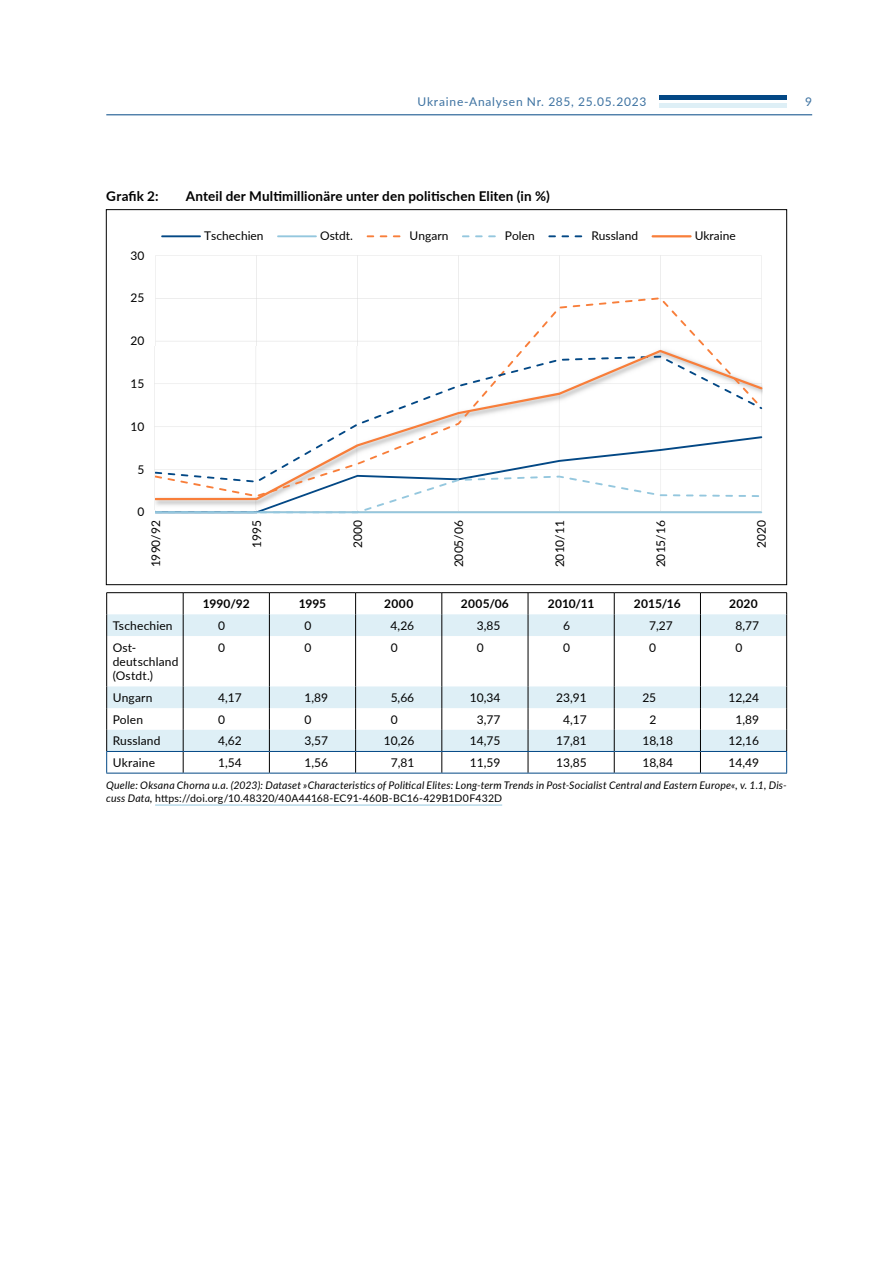
<style>
.page{position:relative;width:893px;height:1263px;background:#fff}
.page>*{position:absolute;margin:0;border:0;box-sizing:border-box;transform-origin:0 0}
.t1{font:700 13.5px "Lato";letter-spacing:.01em;color:#000}
.t2{font:12px/14.4px "Lato";color:#000}
.t3{font:700 12px "Lato";letter-spacing:.01em;color:#000}
.t4{font:12px "Lato";letter-spacing:.065em;color:#3d72a1}
.t5{font:italic 10.5px/12.6px "Lato";letter-spacing:.02em;color:#000}
.s1{font-style:normal}
</style>
<div class="page">
<div style="left:659px;top:103px;width:128px;height:5px;background:#deeff6"></div>
<hr style="left:106px;top:114px;width:706px;height:1px;background:#034885">
<hr style="left:659px;top:96px;width:128px;height:4px;background:#034885">
<hr style="left:156px;top:341px;width:605px;height:1px;background:#d9d9d9">
<hr style="left:156px;top:298px;width:605px;height:1px;background:#d9d9d9">
<hr style="left:156px;top:255px;width:605px;height:1px;background:#d9d9d9">
<hr style="left:155px;top:255px;width:1px;height:257px;background:#d9d9d9">
<hr style="left:256px;top:255px;width:1px;height:257px;background:#d9d9d9">
<hr style="left:357px;top:255px;width:1px;height:257px;background:#d9d9d9">
<hr style="left:458px;top:255px;width:1px;height:257px;background:#d9d9d9">
<hr style="left:559px;top:255px;width:1px;height:257px;background:#d9d9d9">
<hr style="left:660px;top:255px;width:1px;height:257px;background:#d9d9d9">
<hr style="left:761px;top:255px;width:1px;height:257px;background:#d9d9d9">
<hr style="left:156px;top:511px;width:606px;height:2px;background:#94c7de">
<svg style="left:156px;top:298px;width:602px;height:52px"></svg>
<svg style="left:156px;top:500px;width:603px;height:12px"></svg>
<svg style="left:156px;top:350px;width:606px;height:150px"></svg>
<hr style="left:161px;top:235px;width:40px;height:2px;background:#034885">
<hr style="left:277px;top:235px;width:40px;height:2px;background:#94c7de">
<svg style="left:367px;top:235px;width:7px;height:2px"></svg>
<svg style="left:380px;top:235px;width:7px;height:2px"></svg>
<svg style="left:393px;top:235px;width:7px;height:2px"></svg>
<svg style="left:462px;top:235px;width:7px;height:2px"></svg>
<svg style="left:475px;top:235px;width:21px;height:2px"></svg>
<svg style="left:548px;top:235px;width:8px;height:2px"></svg>
<svg style="left:562px;top:235px;width:7px;height:2px"></svg>
<svg style="left:575px;top:235px;width:7px;height:2px"></svg>
<hr style="left:652px;top:235px;width:40px;height:2px;background:#f87e3a">
<svg style="left:107px;top:614px;width:679px;height:137px"></svg>
<hr style="left:106px;top:592px;width:77px;height:1px;background:#000">
<hr style="left:183px;top:592px;width:86px;height:1px;background:#000">
<hr style="left:269px;top:592px;width:87px;height:1px;background:#000">
<hr style="left:356px;top:592px;width:86px;height:1px;background:#000">
<hr style="left:442px;top:592px;width:86px;height:1px;background:#000">
<hr style="left:528px;top:592px;width:86px;height:1px;background:#000">
<hr style="left:614px;top:592px;width:86px;height:1px;background:#000">
<hr style="left:700px;top:592px;width:87px;height:1px;background:#000">
<svg style="left:106px;top:593px;width:1px;height:43px"></svg>
<svg style="left:183px;top:593px;width:1px;height:43px"></svg>
<svg style="left:269px;top:593px;width:1px;height:43px"></svg>
<svg style="left:355px;top:593px;width:1px;height:43px"></svg>
<svg style="left:442px;top:593px;width:1px;height:43px"></svg>
<svg style="left:528px;top:593px;width:1px;height:43px"></svg>
<svg style="left:614px;top:593px;width:1px;height:43px"></svg>
<svg style="left:700px;top:593px;width:1px;height:43px"></svg>
<svg style="left:786px;top:593px;width:1px;height:43px"></svg>
<hr style="left:106px;top:636px;width:1px;height:50px;background:#000">
<hr style="left:183px;top:636px;width:1px;height:50px;background:#000">
<hr style="left:269px;top:636px;width:1px;height:50px;background:#000">
<hr style="left:355px;top:636px;width:1px;height:50px;background:#000">
<hr style="left:442px;top:636px;width:1px;height:50px;background:#000">
<hr style="left:528px;top:636px;width:1px;height:50px;background:#000">
<hr style="left:614px;top:636px;width:1px;height:50px;background:#000">
<hr style="left:700px;top:636px;width:1px;height:50px;background:#000">
<hr style="left:786px;top:636px;width:1px;height:50px;background:#000">
<svg style="left:183px;top:686px;width:1px;height:87px"></svg>
<svg style="left:269px;top:686px;width:1px;height:87px"></svg>
<svg style="left:355px;top:686px;width:1px;height:87px"></svg>
<svg style="left:442px;top:686px;width:1px;height:87px"></svg>
<svg style="left:528px;top:686px;width:1px;height:87px"></svg>
<svg style="left:614px;top:686px;width:1px;height:87px"></svg>
<svg style="left:700px;top:686px;width:1px;height:87px"></svg>
<hr style="left:106px;top:751px;width:77px;height:1px;background:#034885">
<svg style="left:106px;top:686px;width:1px;height:87px"></svg>
<hr style="left:183px;top:751px;width:86px;height:1px;background:#034885">
<hr style="left:269px;top:751px;width:87px;height:1px;background:#034885">
<hr style="left:356px;top:751px;width:86px;height:1px;background:#034885">
<hr style="left:442px;top:751px;width:86px;height:1px;background:#034885">
<hr style="left:528px;top:751px;width:86px;height:1px;background:#034885">
<hr style="left:614px;top:751px;width:86px;height:1px;background:#034885">
<hr style="left:700px;top:751px;width:87px;height:1px;background:#034885">
<svg style="left:786px;top:686px;width:1px;height:87px"></svg>
<hr style="left:106px;top:773px;width:77px;height:1px;background:#034885">
<hr style="left:183px;top:773px;width:86px;height:1px;background:#034885">
<hr style="left:269px;top:773px;width:87px;height:1px;background:#034885">
<hr style="left:356px;top:773px;width:86px;height:1px;background:#034885">
<hr style="left:442px;top:773px;width:86px;height:1px;background:#034885">
<hr style="left:528px;top:773px;width:86px;height:1px;background:#034885">
<hr style="left:614px;top:773px;width:86px;height:1px;background:#034885">
<hr style="left:700px;top:773px;width:87px;height:1px;background:#034885">
<hr style="left:155px;top:805px;width:347px;height:1px;background:#94c7de">
<p class="t4" style="left:417px;top:93px;width:230px">Ukraine-Analysen Nr. 285, 25.05.2023</p>
<p class="t4" style="left:805px;top:93px;width:8px">9</p>
<p class="t1" style="left:106px;top:187px;width:54px">Grafik 2:</p>
<p class="t1" style="left:186px;top:187px;width:365px">Anteil der Multimillionäre unter den politischen Eliten (in %)</p>
<p class="t2" style="left:131px;top:248px;width:15px">30</p>
<p class="t2" style="left:131px;top:290px;width:15px">25</p>
<p class="t2" style="left:131px;top:333px;width:15px">20</p>
<p class="t2" style="left:131px;top:376px;width:15px">15</p>
<p class="t2" style="left:131px;top:419px;width:15px">10</p>
<p class="t2" style="left:138px;top:462px;width:8px">5</p>
<p class="t2" style="left:138px;top:504px;width:8px">0</p>
<p class="t2" style="left:204px;top:228px;width:61px">Tschechien</p>
<p class="t2" style="left:320px;top:228px;width:34px">Ostdt.</p>
<p class="t2" style="left:410px;top:228px;width:40px">Ungarn</p>
<p class="t2" style="left:505px;top:228px;width:31px">Polen</p>
<p class="t2" style="left:591px;top:228px;width:48px">Russland</p>
<p class="t2" style="left:695px;top:228px;width:43px">Ukraine</p>
<p class="t2" style="left:148px;top:567px;width:49px;rotate:-90deg">1990/92</p>
<p class="t2" style="left:249px;top:548px;width:29px;rotate:-90deg">1995</p>
<p class="t2" style="left:350px;top:548px;width:29px;rotate:-90deg">2000</p>
<p class="t2" style="left:451px;top:567px;width:49px;rotate:-90deg">2005/06</p>
<p class="t2" style="left:552px;top:567px;width:49px;rotate:-90deg">2010/11</p>
<p class="t2" style="left:653px;top:567px;width:49px;rotate:-90deg">2015/16</p>
<p class="t2" style="left:754px;top:548px;width:29px;rotate:-90deg">2020</p>
<p class="t3" style="left:203px;top:595px;width:48px">1990/92</p>
<p class="t3" style="left:299px;top:595px;width:29px">1995</p>
<p class="t3" style="left:384px;top:595px;width:31px">2000</p>
<p class="t3" style="left:461px;top:595px;width:49px">2005/06</p>
<p class="t3" style="left:548px;top:595px;width:48px">2010/11</p>
<p class="t3" style="left:634px;top:595px;width:48px">2015/16</p>
<p class="t3" style="left:729px;top:595px;width:30px">2020</p>
<p class="t2" style="left:113px;top:618px;width:61px">Tschechien</p>
<p class="t2" style="left:218px;top:618px;width:8px">0</p>
<p class="t2" style="left:304px;top:618px;width:8px">0</p>
<p class="t2" style="left:391px;top:618px;width:25px">4,26</p>
<p class="t2" style="left:477px;top:618px;width:25px">3,85</p>
<p class="t2" style="left:563px;top:618px;width:8px">6</p>
<p class="t2" style="left:649px;top:618px;width:25px">7,27</p>
<p class="t2" style="left:735px;top:618px;width:25px">8,77</p>
<p class="t2" style="left:113px;top:640px;width:67px">Ost&shy;deutschland (Ostdt.)</p>
<p class="t2" style="left:218px;top:640px;width:8px">0</p>
<p class="t2" style="left:304px;top:640px;width:8px">0</p>
<p class="t2" style="left:391px;top:640px;width:8px">0</p>
<p class="t2" style="left:477px;top:640px;width:8px">0</p>
<p class="t2" style="left:563px;top:640px;width:8px">0</p>
<p class="t2" style="left:649px;top:640px;width:8px">0</p>
<p class="t2" style="left:735px;top:640px;width:8px">0</p>
<p class="t2" style="left:113px;top:690px;width:41px">Ungarn</p>
<p class="t2" style="left:218px;top:690px;width:25px">4,17</p>
<p class="t2" style="left:304px;top:690px;width:25px">1,89</p>
<p class="t2" style="left:391px;top:690px;width:25px">5,66</p>
<p class="t2" style="left:470px;top:690px;width:32px">10,34</p>
<p class="t2" style="left:556px;top:690px;width:32px">23,91</p>
<p class="t2" style="left:642px;top:690px;width:15px">25</p>
<p class="t2" style="left:729px;top:690px;width:32px">12,24</p>
<p class="t2" style="left:113px;top:712px;width:32px">Polen</p>
<p class="t2" style="left:218px;top:712px;width:8px">0</p>
<p class="t2" style="left:304px;top:712px;width:8px">0</p>
<p class="t2" style="left:391px;top:712px;width:8px">0</p>
<p class="t2" style="left:477px;top:712px;width:25px">3,77</p>
<p class="t2" style="left:563px;top:712px;width:25px">4,17</p>
<p class="t2" style="left:649px;top:712px;width:8px">2</p>
<p class="t2" style="left:735px;top:712px;width:25px">1,89</p>
<p class="t2" style="left:113px;top:733px;width:49px">Russland</p>
<p class="t2" style="left:218px;top:733px;width:25px">4,62</p>
<p class="t2" style="left:304px;top:733px;width:25px">3,57</p>
<p class="t2" style="left:384px;top:733px;width:32px">10,26</p>
<p class="t2" style="left:470px;top:733px;width:32px">14,75</p>
<p class="t2" style="left:556px;top:733px;width:32px">17,81</p>
<p class="t2" style="left:642px;top:733px;width:32px">18,18</p>
<p class="t2" style="left:729px;top:733px;width:32px">12,16</p>
<p class="t2" style="left:113px;top:755px;width:44px">Ukraine</p>
<p class="t2" style="left:218px;top:755px;width:25px">1,54</p>
<p class="t2" style="left:304px;top:755px;width:25px">1,56</p>
<p class="t2" style="left:391px;top:755px;width:25px">7,81</p>
<p class="t2" style="left:470px;top:755px;width:32px">11,59</p>
<p class="t2" style="left:556px;top:755px;width:32px">13,85</p>
<p class="t2" style="left:642px;top:755px;width:32px">18,84</p>
<p class="t2" style="left:729px;top:755px;width:32px">14,49</p>
<p class="t5" style="left:106px;top:779px;width:682px">Quelle: Oksana Chorna u.a. (2023): Dataset »Characteristics of Political Elites: Long-term Trends in Post-Socialist Central and Eastern Europe«, v. 1.1, Dis&shy;cuss Data, <span class="s1">https://doi.org/10.48320/40A44168-EC91-460B-BC16-429B1D0F432D</span></p>
</div>
